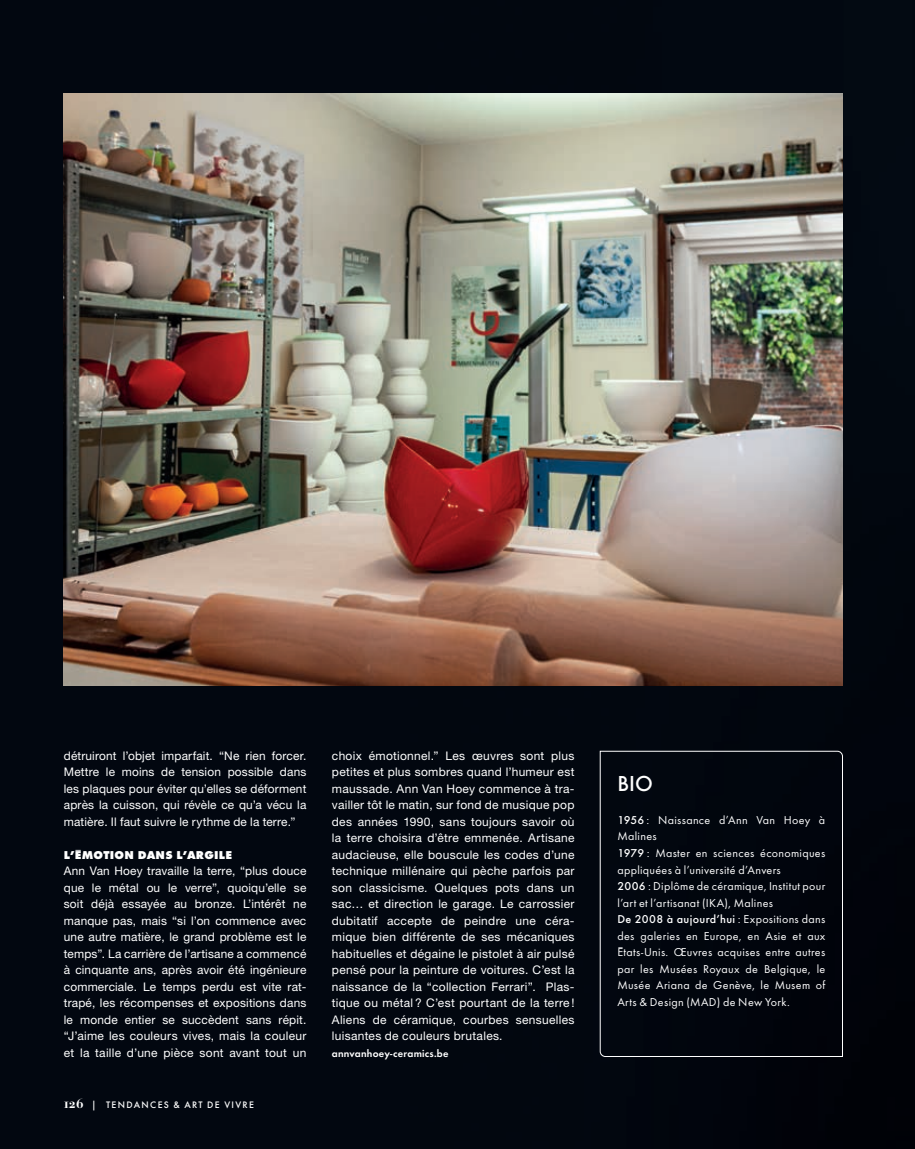
<style>
.page{position:relative;width:915px;height:1149px;background:#fff}
.page>*{position:absolute;margin:0;border:0;box-sizing:border-box;transform-origin:0 0}
.t1{font:500 22.5px "Elle Gabor";color:#fff}
.t2{font:11.85px/16.5px "Helvetica Neue LT Std";letter-spacing:.025em;color:#fff;text-align:justify}
.t3{font:11.85px/16.5px "Elle Gabor";letter-spacing:.025em;color:#fff}
.t4{font:900 11.85px "Elle Gabor";letter-spacing:.02em;color:#fff}
.t5{font:600 10.5px "Elle Gabor";letter-spacing:.02em;color:#fff}
.t6{font:500 9.75px "Elle Gabor";letter-spacing:.14em;color:#fff}
.s1{font-family:"Bauer Bodoni Bold Os F";font-weight:400;font-size:13.5px}
.s2{font-weight:500}
</style>
<div class="page">
<div style="left:0;top:0;width:914px;height:1148px;background:#020710"></div>
<svg style="left:599px;top:750px;width:243px;height:306px"></svg>
<img style="left:64px;top:94px;width:778px;height:591px">
<p class="t2" style="left:64px;top:746px;width:244px">détruiront l’objet imparfait. “Ne rien forcer.<br>Mettre le moins de tension possible dans les plaques pour éviter qu’elles se déforment après la cuisson, qui révèle ce qu’a vécu la matière. Il faut suivre le rythme de la terre.”</p>
<p class="t4" style="left:64px;top:847px;width:170px">L’ÉMOTION DANS L’ARGILE</p>
<p class="t2" style="left:64px;top:862px;width:244px">Ann Van Hoey travaille la terre, “plus douce que le métal ou le verre”, quoiqu’elle se soit déjà essayée au bronze. L’intérêt ne manque pas, mais “si l’on commence avec une autre matière, le grand problème est le temps”. La carrière de l’artisane a commencé à cinquante ans, après avoir été ingénieure commerciale. Le temps perdu est vite rat&shy;trapé, les récompenses et expositions dans le monde entier se succèdent sans répit. “J’aime les couleurs vives, mais la couleur et la taille d’une pièce sont avant tout un</p>
<p class="t6" style="left:64px;top:1098px;width:191px"><span class="s1">126</span> | TENDANCES &amp; ART DE VIVRE</p>
<p class="t2" style="left:332px;top:746px;width:244px">choix émotionnel.” Les œuvres sont plus petites et plus sombres quand l’humeur est maussade. Ann Van Hoey commence à tra&shy;vailler tôt le matin, sur fond de musique pop des années 1990, sans toujours savoir où la terre choisira d’être emmenée. Artisane audacieuse, elle bouscule les codes d’une technique millénaire qui pèche parfois par son classicisme. Quelques pots dans un sac… et direction le garage. Le carrossier dubitatif accepte de peindre une céra&shy;mique bien différente de ses mécaniques habituelles et dégaine le pistolet à air pulsé pensé pour la peinture de voitures. C’est la naissance de la “collection Ferrari”. Plas&shy;tique ou métal ? C’est pourtant de la terre !<br>Aliens de céramique, courbes sensuelles luisantes de couleurs brutales.</p>
<p class="t5" style="left:332px;top:1046px;width:118px">annvanhoey-ceramics.be</p>
<h1 class="t1" style="left:617px;top:770px;width:37px">BIO</h1>
<p class="t3" style="left:617px;top:811px;width:209px"><span class="s2">1956</span> : Naissance d’Ann Van Hoey à Malines<br><span class="s2">1979</span> : Master en sciences économiques appliquées à l’université d’Anvers<br><span class="s2">2006</span> : Diplôme de céramique, Institut pour l’art et l’artisanat (IKA), Malines<br><span class="s2">De 2008 à aujourd’hui</span> : Expositions dans des galeries en Europe, en Asie et aux États-Unis. Œuvres acquises entre autres par les Musées Royaux de Belgique, le Musée Ariana de Genève, le Musem of Arts &amp; Design (MAD) de New York.</p>
</div>
